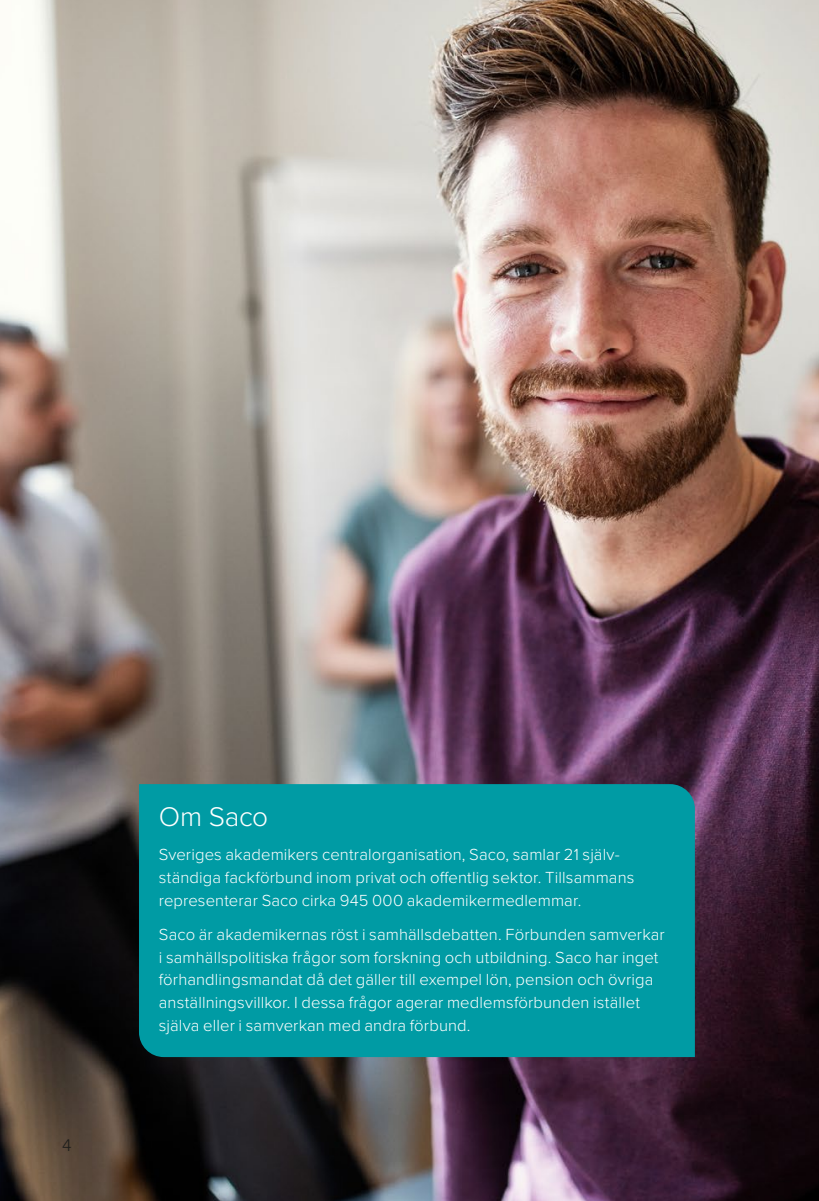
<style>
.page{position:relative;width:819px;height:1201px;background:#fff}
.page>*{position:absolute;margin:0;border:0;box-sizing:border-box;transform-origin:0 0}
.t1{font:300 28px "Proxima Nova";letter-spacing:-.015em;color:#fff}
.t2{font:300 17.5px "Proxima Nova";color:#1d1d1b}
.t3{font:300 16.62px/22.8px "Proxima Nova";letter-spacing:.005em;color:#fff}
</style>
<div class="page">
<img style="left:0;top:0;width:819px;height:1200px">
<div style="left:139px;top:784px;width:555px;height:273px;background:#009ba4"></div>
<p class="t2" style="left:62px;top:1131px;width:11px">4</p>
<h1 class="t1" style="left:159px;top:796px;width:111px">Om Saco</h1>
<p class="t3" style="left:159px;top:842px;width:477px">Sveriges akademikers centralorganisation, Saco, samlar 21 själv&shy;ständiga fackförbund inom privat och offentlig sektor. Tillsammans representerar Saco cirka 945 000 akademikermedlemmar.</p>
<p class="t3" style="left:159px;top:922px;width:507px">Saco är akademikernas röst i samhällsdebatten. Förbunden samverkar i samhällspolitiska frågor som forskning och utbildning. Saco har inget förhandlingsmandat då det gäller till exempel lön, pension och övriga anställningsvillkor. I dessa frågor agerar medlemsförbunden istället själva eller i samverkan med andra förbund.</p>
</div>
